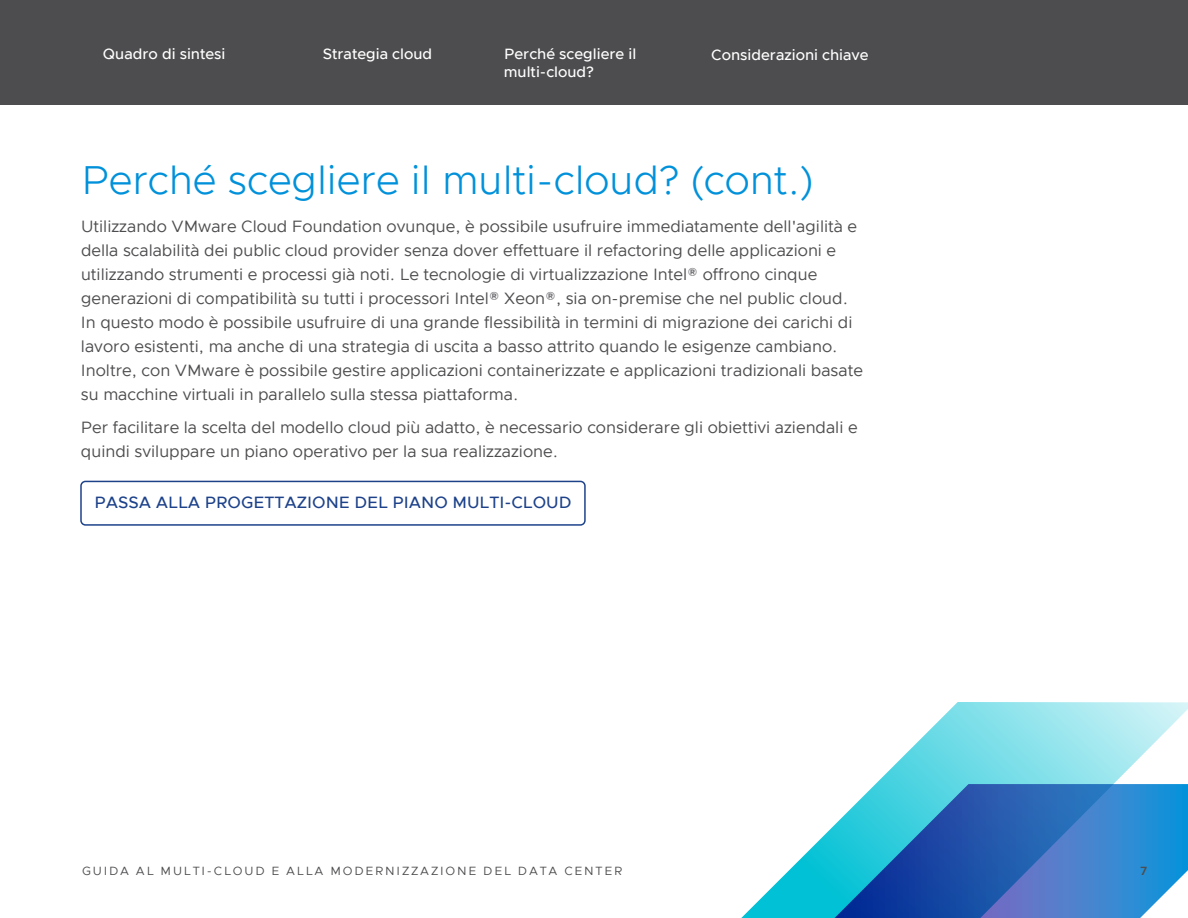
<style>
.page{position:relative;width:1188px;height:918px;background:#fff}
.page>*{position:absolute;margin:0;border:0;box-sizing:border-box;transform-origin:0 0}
.t1{font:300 40.5px "Metropolis";color:#0091da}
.t2{font:16.5px/24px "Metropolis";color:#4d4d4f}
.t3{font:500 16.5px "Metropolis";color:#1d428a}
.t4{font:500 15px/18px "Metropolis";color:#fff}
.t5{font:12px "Metropolis";letter-spacing:.15em;color:#4d4d4f}
.t6{font:600 12px "Metropolis";color:#4d4d4f}
.s1{color:#717074}
</style>
<div class="page">
<div style="left:80px;top:481px;width:506px;height:45px;border:2px solid #1d428a;border-radius:4px"></div>
<svg style="left:875px;top:702px;width:313px;height:82px"></svg>
<svg style="left:741px;top:784px;width:447px;height:134px"></svg>
<div style="left:0;top:0;width:1188px;height:105px;background:#4d4d4f"></div>
<p class="t4" style="left:103px;top:45px;width:124px">Quadro di sintesi</p>
<p class="t4" style="left:323px;top:45px;width:111px">Strategia cloud</p>
<p class="t4" style="left:504px;top:45px;width:134px">Perché scegliere il multi-cloud?</p>
<p class="t4" style="left:711px;top:45px;width:159px">Considerazioni chiave</p>
<h1 class="t1" style="left:81px;top:155px;width:734px">Perché scegliere il multi-cloud? (cont.)</h1>
<p class="t2" style="left:81px;top:214px;width:784px">Utilizzando VMware Cloud Foundation ovunque, è possibile usufruire immediatamente dell'agilità e della scalabilità dei public cloud provider senza dover effettuare il refactoring delle applicazioni e utilizzando strumenti e processi già noti. Le tecnologie di virtualizzazione Intel<span class="s1">®</span> offrono cinque generazioni di compatibilità su tutti i processori Intel<span class="s1">®</span> Xeon<span class="s1">®</span>, sia on-premise che nel public cloud.<br>In questo modo è possibile usufruire di una grande flessibilità in termini di migrazione dei carichi di lavoro esistenti, ma anche di una strategia di uscita a basso attrito quando le esigenze cambiano.<br>Inoltre, con VMware è possibile gestire applicazioni containerizzate e applicazioni tradizionali basate su macchine virtuali in parallelo sulla stessa piattaforma.</p>
<p class="t2" style="left:81px;top:415px;width:778px">Per facilitare la scelta del modello cloud più adatto, è necessario considerare gli obiettivi aziendali e quindi sviluppare un piano operativo per la sua realizzazione.</p>
<p class="t3" style="left:94px;top:492px;width:478px">PASSA ALLA PROGETTAZIONE DEL PIANO MULTI-CLOUD</p>
<p class="t5" style="left:82px;top:864px;width:542px">GUIDA AL MULTI-CLOUD E ALLA MODERNIZZAZIONE DEL DATA CENTER</p>
<p class="t6" style="left:1141px;top:864px;width:8px">7</p>
</div>
